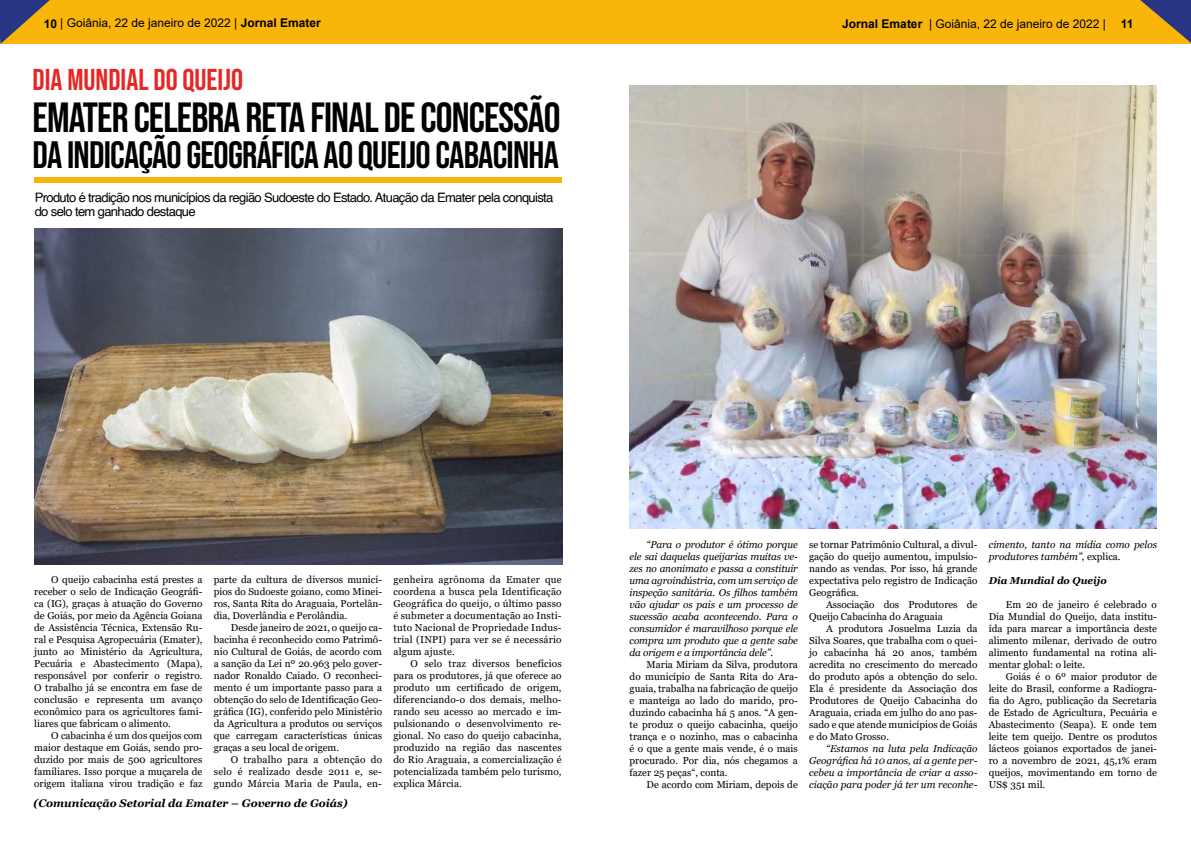
<style>
.page{position:relative;width:1191px;height:842px;background:#fff}
.page>*{position:absolute;margin:0;border:0;box-sizing:border-box;transform-origin:0 0}
.t1{font:42px "Bebas Neue";letter-spacing:-.02em;color:#000}
.t2{font:38px "Bebas Neue";letter-spacing:-.02em;color:#000}
.t3{font:30px "Bebas Neue";color:#e52725}
.t4{font:13px/14px "Helvetica";letter-spacing:-.05em;color:#000}
.t5{font:12px "Arial";color:#000}
.t6{font:italic 700 11px "Georgia";color:#000}
.t7{font:10px/12px "Georgia";color:#000;text-align:justify}
.t8{font:italic 10px/12px "Georgia";color:#000;text-align:justify}
.t9{font:italic 700 10px "Georgia";color:#000}
.s1{font-weight:700}
.s2{font-style:normal}
</style>
<div class="page">
<div style="left:1px;top:0;width:1189px;height:43px;background:#fab50b"></div>
<svg style="left:0;top:0;width:53px;height:44px"></svg>
<svg style="left:1137px;top:0;width:54px;height:44px"></svg>
<div style="left:35px;top:177px;width:527px;height:5px;background:#fab50b"></div>
<img style="left:34px;top:228px;width:528px;height:336px">
<img style="left:629px;top:85px;width:528px;height:443px">
<p class="t5" style="left:44px;top:15px;width:278px"><span class="s1">10</span> | Goiânia, 22 de janeiro de 2022 | <span class="s1">Jornal Emater</span></p>
<p class="t5" style="left:842px;top:15px;width:293px"><span class="s1">Jornal Emater</span> | Goiânia, 22 de janeiro de 2022 | <span class="s1">11</span></p>
<h3 class="t3" style="left:33px;top:63px;width:212px">DIA MUNDIAL DO QUEIJO</h3>
<h1 class="t1" style="left:33px;top:93px;width:529px">EMATER CELEBRA RETA FINAL DE CONCESSÃO</h1>
<h2 class="t2" style="left:33px;top:133px;width:528px">DA INDICAÇÃO GEOGRÁFICA AO QUEIJO CABACINHA</h2>
<h3 class="t4" style="left:35px;top:191px;width:520px">Produto é tradição nos municípios da região Sudoeste do Estado. Atuação da Emater pela conquista do selo tem ganhado destaque</h3>
<p class="t7" style="left:34px;top:574px;width:170px;text-indent:17px">O queijo cabacinha está prestes a receber o selo de Indicação Geográfi&shy;ca (IG), graças à atuação do Governo de Goiás, por meio da Agência Goiana de Assistência Técnica, Extensão Ru&shy;ral e Pesquisa Agropecuária (Emater), junto ao Ministério da Agricultura, Pecuária e Abastecimento (Mapa), responsável por conferir o registro.<br>O trabalho já se encontra em fase de conclusão e representa um avanço econômico para os agricultores fami&shy;liares que fabricam o alimento.</p>
<p class="t7" style="left:34px;top:730px;width:170px;text-indent:17px">O cabacinha é um dos queijos com maior destaque em Goiás, sendo pro&shy;duzido por mais de 500 agricultores familiares. Isso porque a muçarela de origem italiana virou tradição e faz</p>
<p class="t7" style="left:214px;top:574px;width:170px">parte da cultura de diversos municí&shy;pios do Sudoeste goiano, como Minei&shy;ros, Santa Rita do Araguaia, Portelân&shy;dia, Doverlândia e Perolândia.</p>
<p class="t7" style="left:214px;top:622px;width:170px;text-indent:17px">Desde janeiro de 2021, o queijo ca&shy;bacinha é reconhecido como Patrimô&shy;nio Cultural de Goiás, de acordo com a sanção da Lei nº 20.963 pelo gover&shy;nador Ronaldo Caiado. O reconheci&shy;mento é um importante passo para a obtenção do selo de Identificação Geo&shy;gráfica (IG), conferido pelo Ministério da Agricultura a produtos ou serviços que carregam características únicas graças a seu local de origem.</p>
<p class="t7" style="left:214px;top:754px;width:170px;text-indent:17px">O trabalho para a obtenção do selo é realizado desde 2011 e, se&shy;gundo Márcia Maria de Paula, en-</p>
<p class="t6" style="left:33px;top:796px;width:316px">(Comunicação Setorial da Emater – Governo de Goiás)</p>
<p class="t7" style="left:393px;top:574px;width:170px">genheira agrônoma da Emater que coordena a busca pela Identificação Geográfica do queijo, o último passo é submeter a documentação ao Insti&shy;tuto Nacional de Propriedade Indus&shy;trial (INPI) para ver se é necessário algum ajuste.</p>
<p class="t7" style="left:393px;top:658px;width:170px;text-indent:17px">O selo traz diversos benefícios para os produtores, já que oferece ao produto um certificado de origem, diferenciando-o dos demais, melho&shy;rando seu acesso ao mercado e im&shy;pulsionando o desenvolvimento re&shy;gional. No caso do queijo cabacinha, produzido na região das nascentes do Rio Araguaia, a comercialização é potencializada também pelo turismo, explica Márcia.</p>
<p class="t8" style="left:629px;top:538px;width:170px;text-indent:17px">“Para o produtor é ótimo porque ele sai daquelas queijarias muitas ve&shy;zes no anonimato e passa a constituir uma agroindústria, com um serviço de inspeção sanitária. Os filhos também vão ajudar os pais e um processo de sucessão acaba acontecendo. Para o consumidor é maravilhoso porque ele compra um produto que a gente sabe da origem e a importância dele”.</p>
<p class="t7" style="left:629px;top:659px;width:170px;text-indent:17px">Maria Miriam da Silva, produtora do município de Santa Rita do Ara&shy;guaia, trabalha na fabricação de queijo e manteiga ao lado do marido, pro&shy;duzindo cabacinha há 5 anos. “A gen&shy;te produz o queijo cabacinha, queijo trança e o nozinho, mas o cabacinha é o que a gente mais vende, é o mais procurado. Por dia, nós chegamos a fazer 25 peças“, conta.</p>
<p class="t7" style="left:646px;top:779px;width:153px">De acordo com Miriam, depois de</p>
<p class="t7" style="left:809px;top:539px;width:170px">se tornar Patrimônio Cultural, a divul&shy;gação do queijo aumentou, impulsio&shy;nando as vendas. Por isso, há grande expectativa pelo registro de Indicação Geográfica.</p>
<p class="t7" style="left:809px;top:599px;width:170px;text-indent:17px">Associação dos Produtores de<br>Queijo Cabacinha do Araguaia</p>
<p class="t7" style="left:809px;top:623px;width:170px;text-indent:17px">A produtora Josuelma Luzia da Silva Soares, que trabalha com o quei&shy;jo cabacinha há 20 anos, também acredita no crescimento do mercado do produto após a obtenção do selo.<br>Ela é presidente da Associação dos Produtores de Queijo Cabacinha do Araguaia, criada em julho do ano pas&shy;sado e que atende municípios de Goiás e do Mato Grosso.</p>
<p class="t8" style="left:809px;top:742px;width:170px;text-indent:17px">“Estamos na luta pela Indicação Geográfica há 10 anos, aí a gente per&shy;cebeu a importância de criar a asso&shy;ciação para poder já ter um reconhe-</p>
<p class="t8" style="left:988px;top:538px;width:170px">cimento, tanto na mídia como pelos produtores também”<span class="s2">, explica.</span></p>
<p class="t9" style="left:988px;top:574px;width:120px">Dia Mundial do Queijo</p>
<p class="t7" style="left:988px;top:599px;width:170px;text-indent:17px">Em 20 de janeiro é celebrado o Dia Mundial do Queijo, data institu&shy;ída para marcar a importância deste alimento milenar, derivado de outro alimento fundamental na rotina ali&shy;mentar global: o leite.</p>
<p class="t7" style="left:988px;top:671px;width:170px;text-indent:17px">Goiás é o 6º maior produtor de leite do Brasil, conforme a Radiogra&shy;fia do Agro, publicação da Secretaria de Estado de Agricultura, Pecuária e Abastecimento (Seapa). E onde tem leite tem queijo. Dentre os produtos lácteos goianos exportados de janei&shy;ro a novembro de 2021, 45,1% eram queijos, movimentando em torno de US$ 351 mil.</p>
</div>
